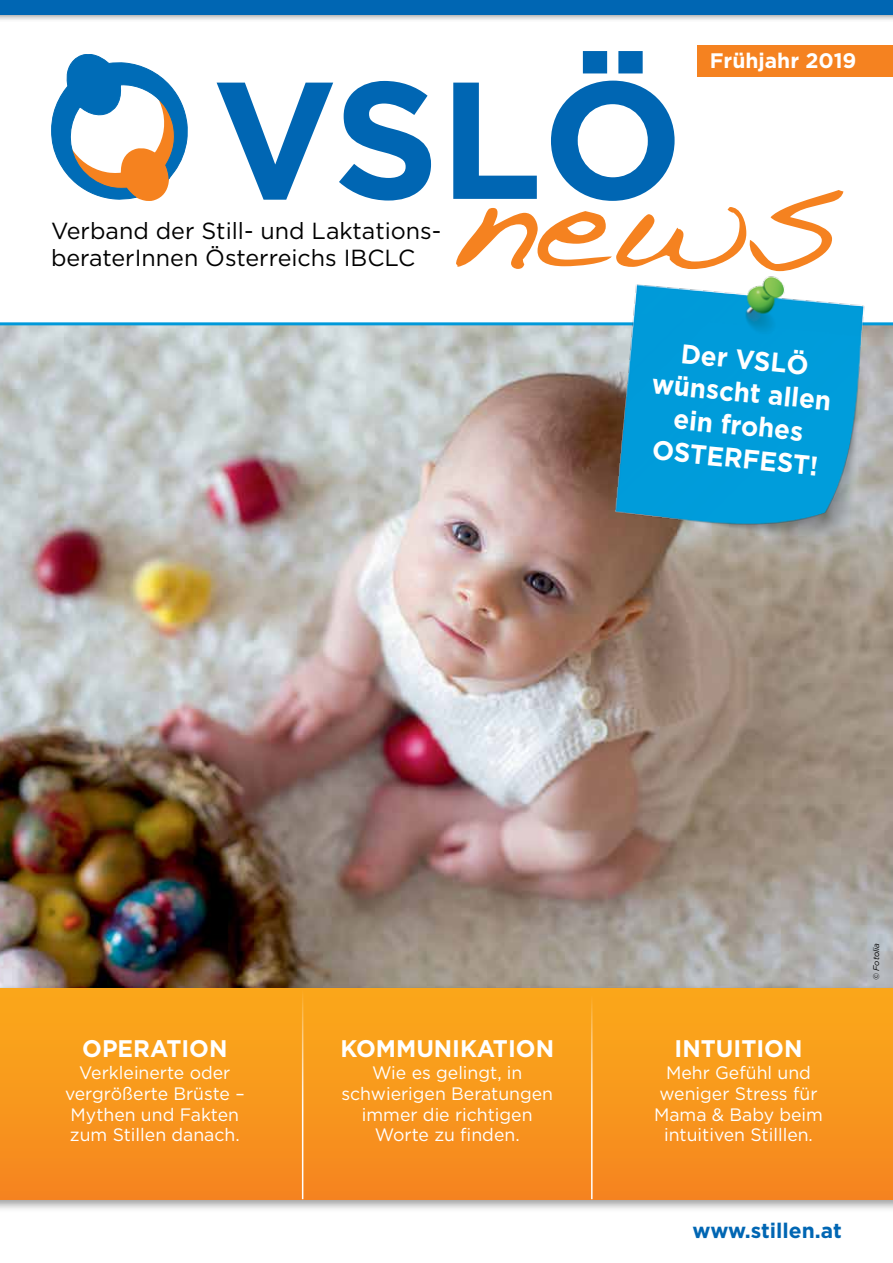
<style>
.page{position:relative;width:893px;height:1263px;background:#fff}
.page>*{position:absolute;margin:0;border:0;box-sizing:border-box;transform-origin:0 0}
.t1{font:700 166.05px "Gotham HTF";color:#0066b3}
.t2{font:700 27px/33px "Gotham HTF";color:#fff;text-align:center;scale:.96 1}
.t3{font:700 24px "Gotham HTF";color:#fff}
.t4{font:23.25px/27.2px "Gotham HTF";color:#000}
.t5{font:700 21px "Gotham HTF";color:#0066b3}
.t6{font:700 21px "Gotham HTF";color:#fff}
.t7{font:18px/20.7px "Gotham HTF";color:#fff;text-align:center}
.t8{font:italic 8.25px "Gotham HTF";color:#000}
</style>
<div class="page">
<img style="left:0;top:325px;width:893px;height:659px">
<div style="left:0;top:0;width:893px;height:23px;background:#000;opacity:.5"></div>
<div style="left:0;top:0;width:893px;height:14px;background:#0066b3"></div>
<div style="left:0;top:984px;width:893px;height:228px;background:#000;opacity:.4"></div>
<div style="left:0;top:989px;width:893px;height:210px;background:linear-gradient(to bottom,#fbaa19,#f68520)"></div>
<hr style="left:0;top:322px;width:893px;height:3px;background:#0099da">
<hr style="left:302px;top:990px;width:1px;height:209px;background:#fff">
<hr style="left:591px;top:995px;width:2px;height:204px;background:#fff">
<svg style="left:52px;top:54px;width:135px;height:147px"></svg>
<img style="left:613px;top:276px;width:260px;height:275px">
<div style="left:697px;top:45px;width:196px;height:32px;background:#f58220"></div>
<h1 class="t1" style="left:213px;top:44px;width:631px">VSLÖ<sub>news</sub></h1>
<p class="t6" style="left:710px;top:49px;width:148px">Frühjahr 2019</p>
<p class="t4" style="left:51px;top:216px;width:392px">Verband der Still- und Laktations&shy;beraterInnen Österreichs IBCLC</p>
<h2 class="t2" style="left:656px;top:334px;width:189px;rotate:5deg">Der VSLÖ wünscht allen ein frohes<br>OSTERFEST!</h2>
<h3 class="t3" style="left:82px;top:1034px;width:147px">OPERATION</h3>
<p class="t7" style="left:65px;top:1062px;width:181px">Verkleinerte oder vergrößerte Brüste –<br>Mythen und Fakten zum Stillen danach.</p>
<h3 class="t3" style="left:340px;top:1034px;width:215px">KOMMUNIKATION</h3>
<p class="t7" style="left:341px;top:1062px;width:213px">Wie es gelingt, in schwierigen Beratungen immer die richtigen<br>Worte zu finden.</p>
<h3 class="t3" style="left:675px;top:1034px;width:129px">INTUITION</h3>
<p class="t7" style="left:654px;top:1062px;width:170px">Mehr Gefühl und weniger Stress für<br>Mama &amp; Baby beim intuitiven Stilllen.</p>
<p class="t8" style="left:871px;top:980px;width:39px;rotate:-90deg">© Fotolia</p>
<p class="t5" style="left:692px;top:1218px;width:151px">www.stillen.at</p>
</div>
